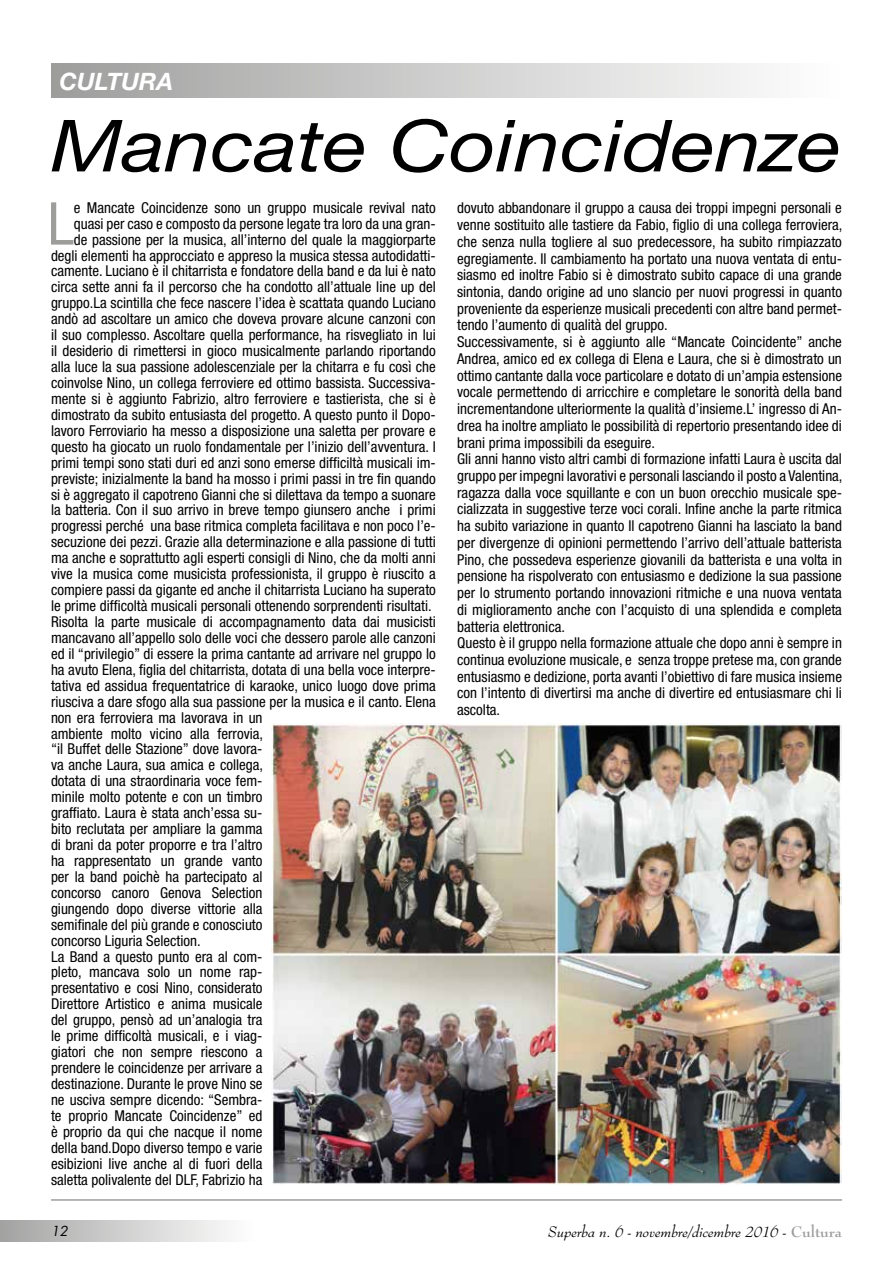
<style>
.page{position:relative;width:893px;height:1263px;background:#fff}
.page>*{position:absolute;margin:0;border:0;box-sizing:border-box;transform-origin:0 0}
.t1{font:italic 72px "Helvetica Neue";color:#000;scale:1.14 1}
.t2{font:condensed 59.1px "Helvetica Neue";color:#9d9d9c}
.t3{font:italic 700 24px "Helvetica Neue";color:#fff}
.t4{font:condensed 15px/16.8px "Helvetica Neue";color:#000}
.t5{font:italic 15px "Bernhard Modern BT";color:#000}
.t6{font:italic 13.5px "Futura";color:#000}
.s1{font-weight:700;font-style:normal;color:#9d9d9c}
</style>
<div class="page">
<div style="left:0;top:1220px;width:255px;height:22px;background:linear-gradient(to right,#a3a3a3,#fff)"></div>
<hr style="left:51px;top:1199px;width:791px;height:2px;background:#9d9d9c">
<img style="left:271px;top:724px;width:571px;height:460px">
<div style="left:51px;top:64px;width:791px;height:34px;background:linear-gradient(to right,#9e9e9e,#fff)"></div>
<h3 class="t3" style="left:60px;top:67px;width:115px">CULTURA</h3>
<h1 class="t1" style="left:51px;top:102px;width:695px">Mancate Coincidenze</h1>
<h2 class="t2" style="left:48px;top:189px;width:28px">L</h2>
<p class="t4" style="left:74px;top:199px;width:363px">e Mancate Coincidenze sono un gruppo musicale revival nato</p>
<p class="t4" style="left:457px;top:200px;width:387px">dovuto abbandonare il gruppo a causa dei troppi impegni personali e venne sostituito alle tastiere da Fabio, figlio di una collega ferroviera, che senza nulla togliere al suo predecessore, ha subito rimpiazzato egregiamente. Il cambiamento ha portato una nuova ventata di entu&shy;siasmo ed inoltre Fabio si è dimostrato subito capace di una grande sintonia, dando origine ad uno slancio per nuovi progressi in quanto proveniente da esperienze musicali precedenti con altre band permet&shy;tendo l’aumento di qualità del gruppo.<br>Successivamente, si è aggiunto alle “Mancate Coincidente” anche Andrea, amico ed ex collega di Elena e Laura, che si è dimostrato un ottimo cantante dalla voce particolare e dotato di un’ampia estensione vocale permettendo di arricchire e completare le sonorità della band incrementandone ulteriormente la qualità d’insieme.L’ ingresso di An&shy;drea ha inoltre ampliato le possibilità di repertorio presentando idee di brani prima impossibili da eseguire.<br>Gli anni hanno visto altri cambi di formazione infatti Laura è uscita dal gruppo per impegni lavorativi e personali lasciando il posto a Valentina, ragazza dalla voce squillante e con un buon orecchio musicale spe&shy;cializzata in suggestive terze voci corali. Infine anche la parte ritmica ha subito variazione in quanto Il capotreno Gianni ha lasciato la band per divergenze di opinioni permettendo l’arrivo dell’attuale batterista Pino, che possedeva esperienze giovanili da batterista e una volta in pensione ha rispolverato con entusiasmo e dedizione la sua passione per lo strumento portando innovazioni ritmiche e una nuova ventata di miglioramento anche con l’acquisto di una splendida e completa batteria elettronica.<br>Questo è il gruppo nella formazione attuale che dopo anni è sempre in continua evoluzione musicale, e senza troppe pretese ma, con grande entusiasmo e dedizione, porta avanti l’obiettivo di fare musica insieme con l’intento di divertirsi ma anche di divertire ed entusiasmare chi li ascolta.</p>
<p class="t4" style="left:74px;top:215px;width:363px">quasi per caso e composto da persone legate tra loro da una gran-</p>
<p class="t4" style="left:74px;top:231px;width:363px">de passione per la musica, all’interno del quale la maggiorparte</p>
<p class="t4" style="left:51px;top:247px;width:386px">degli elementi ha approcciato e appreso la musica stessa autodidatti-</p>
<p class="t4" style="left:51px;top:263px;width:386px">camente. Luciano è il chitarrista e fondatore della band e da lui è nato</p>
<p class="t4" style="left:51px;top:279px;width:386px">circa sette anni fa il percorso che ha condotto all’attuale line up del</p>
<p class="t4" style="left:51px;top:295px;width:386px">gruppo.La scintilla che fece nascere l’idea è scattata quando Luciano</p>
<p class="t4" style="left:51px;top:310px;width:386px">andò ad ascoltare un amico che doveva provare alcune canzoni con</p>
<p class="t4" style="left:51px;top:326px;width:386px">il suo complesso. Ascoltare quella performance, ha risvegliato in lui</p>
<p class="t4" style="left:51px;top:342px;width:386px">il desiderio di rimettersi in gioco musicalmente parlando riportando</p>
<p class="t4" style="left:51px;top:358px;width:386px">alla luce la sua passione adolescenziale per la chitarra e fu così che</p>
<p class="t4" style="left:51px;top:374px;width:386px">coinvolse Nino, un collega ferroviere ed ottimo bassista. Successiva-</p>
<p class="t4" style="left:51px;top:390px;width:386px">mente si è aggiunto Fabrizio, altro ferroviere e tastierista, che si è</p>
<p class="t4" style="left:51px;top:406px;width:386px">dimostrato da subito entusiasta del progetto. A questo punto il Dopo-</p>
<p class="t4" style="left:51px;top:422px;width:386px">lavoro Ferroviario ha messo a disposizione una saletta per provare e</p>
<p class="t4" style="left:51px;top:438px;width:386px">questo ha giocato un ruolo fondamentale per l’inizio dell’avventura. I</p>
<p class="t4" style="left:51px;top:454px;width:386px">primi tempi sono stati duri ed anzi sono emerse difficiltà musicali im-</p>
<p class="t4" style="left:51px;top:470px;width:386px">previste; inizialmente la band ha mosso i primi passi in tre fin quando</p>
<p class="t4" style="left:51px;top:486px;width:386px">si è aggregato il capotreno Gianni che si dilettava da tempo a suonare</p>
<p class="t4" style="left:51px;top:502px;width:386px">la batteria. Con il suo arrivo in breve tempo giunsero anche i primi</p>
<p class="t4" style="left:51px;top:518px;width:386px">progressi perché una base ritmica completa facilitava e non poco l’e-</p>
<p class="t4" style="left:51px;top:533px;width:386px">secuzione dei pezzi. Grazie alla determinazione e alla passione di tutti</p>
<p class="t4" style="left:51px;top:549px;width:386px">ma anche e soprattutto agli esperti consigli di Nino, che da molti anni</p>
<p class="t4" style="left:51px;top:565px;width:386px">vive la musica come musicista professionista, il gruppo è riuscito a</p>
<p class="t4" style="left:51px;top:581px;width:386px">compiere passi da gigante ed anche il chitarrista Luciano ha superato</p>
<p class="t4" style="left:51px;top:597px;width:382px">le prime difficoltà musicali personali ottenendo sorprendenti risultati.</p>
<p class="t4" style="left:51px;top:613px;width:386px">Risolta la parte musicale di accompagnamento data dai musicisti</p>
<p class="t4" style="left:51px;top:629px;width:386px">mancavano all’appello solo delle voci che dessero parole alle canzoni</p>
<p class="t4" style="left:51px;top:645px;width:386px">ed il “privilegio” di essere la prima cantante ad arrivare nel gruppo lo</p>
<p class="t4" style="left:51px;top:661px;width:386px">ha avuto Elena, figlia del chitarrista, dotata di una bella voce interpre-</p>
<p class="t4" style="left:51px;top:677px;width:386px">tativa ed assidua frequentatrice di karaoke, unico luogo dove prima</p>
<p class="t4" style="left:51px;top:693px;width:386px">riusciva a dare sfogo alla sua passione per la musica e il canto. Elena</p>
<p class="t4" style="left:51px;top:709px;width:213px">non era ferroviera ma lavorava in un</p>
<p class="t4" style="left:51px;top:725px;width:214px">ambiente molto vicino alla ferrovia,</p>
<p class="t4" style="left:51px;top:741px;width:213px">“il Buffet delle Stazione” dove lavora-</p>
<p class="t4" style="left:51px;top:756px;width:214px">va anche Laura, sua amica e collega,</p>
<p class="t4" style="left:51px;top:772px;width:213px">dotata di una straordinaria voce fem-</p>
<p class="t4" style="left:51px;top:788px;width:213px">minile molto potente e con un timbro</p>
<p class="t4" style="left:51px;top:804px;width:213px">graffiato. Laura è stata anch’essa su-</p>
<p class="t4" style="left:51px;top:820px;width:213px">bito reclutata per ampliare la gamma</p>
<p class="t4" style="left:51px;top:836px;width:213px">di brani da poter proporre e tra l’altro</p>
<p class="t4" style="left:51px;top:852px;width:213px">ha rappresentato un grande vanto</p>
<p class="t4" style="left:51px;top:868px;width:213px">per la band poichè ha partecipato al</p>
<p class="t4" style="left:51px;top:884px;width:213px">concorso canoro Genova Selection</p>
<p class="t4" style="left:51px;top:900px;width:213px">giungendo dopo diverse vittorie alla</p>
<p class="t4" style="left:51px;top:916px;width:213px">semifinale del più grande e conosciuto</p>
<p class="t4" style="left:51px;top:932px;width:151px">concorso Liguria Selection.</p>
<p class="t4" style="left:51px;top:948px;width:213px">La Band a questo punto era al com-</p>
<p class="t4" style="left:51px;top:964px;width:213px">pleto, mancava solo un nome rap-</p>
<p class="t4" style="left:51px;top:979px;width:213px">presentativo e cosi Nino, considerato</p>
<p class="t4" style="left:51px;top:995px;width:213px">Direttore Artistico e anima musicale</p>
<p class="t4" style="left:51px;top:1011px;width:213px">del gruppo, pensò ad un’analogia tra</p>
<p class="t4" style="left:51px;top:1027px;width:213px">le prime difficoltà musicali, e i viag-</p>
<p class="t4" style="left:51px;top:1043px;width:213px">giatori che non sempre riescono a</p>
<p class="t4" style="left:51px;top:1059px;width:213px">prendere le coincidenze per arrivare a</p>
<p class="t4" style="left:51px;top:1075px;width:213px">destinazione. Durante le prove Nino se</p>
<p class="t4" style="left:51px;top:1091px;width:213px">ne usciva sempre dicendo: “Sembra-</p>
<p class="t4" style="left:51px;top:1107px;width:213px">te proprio Mancate Coincidenze” ed</p>
<p class="t4" style="left:51px;top:1123px;width:213px">è proprio da qui che nacque il nome</p>
<p class="t4" style="left:51px;top:1139px;width:213px">della band.Dopo diverso tempo e varie</p>
<p class="t4" style="left:51px;top:1155px;width:213px">esibizioni live anche al di fuori della</p>
<p class="t4" style="left:51px;top:1171px;width:213px">saletta polivalente del DLF, Fabrizio ha</p>
<p class="t6" style="left:51px;top:1223px;width:18px">12</p>
<p class="t5" style="left:548px;top:1222px;width:295px">Superba n. 6 - novembre/dicembre 2016 - <span class="s1">Cultura</span></p>
</div>
